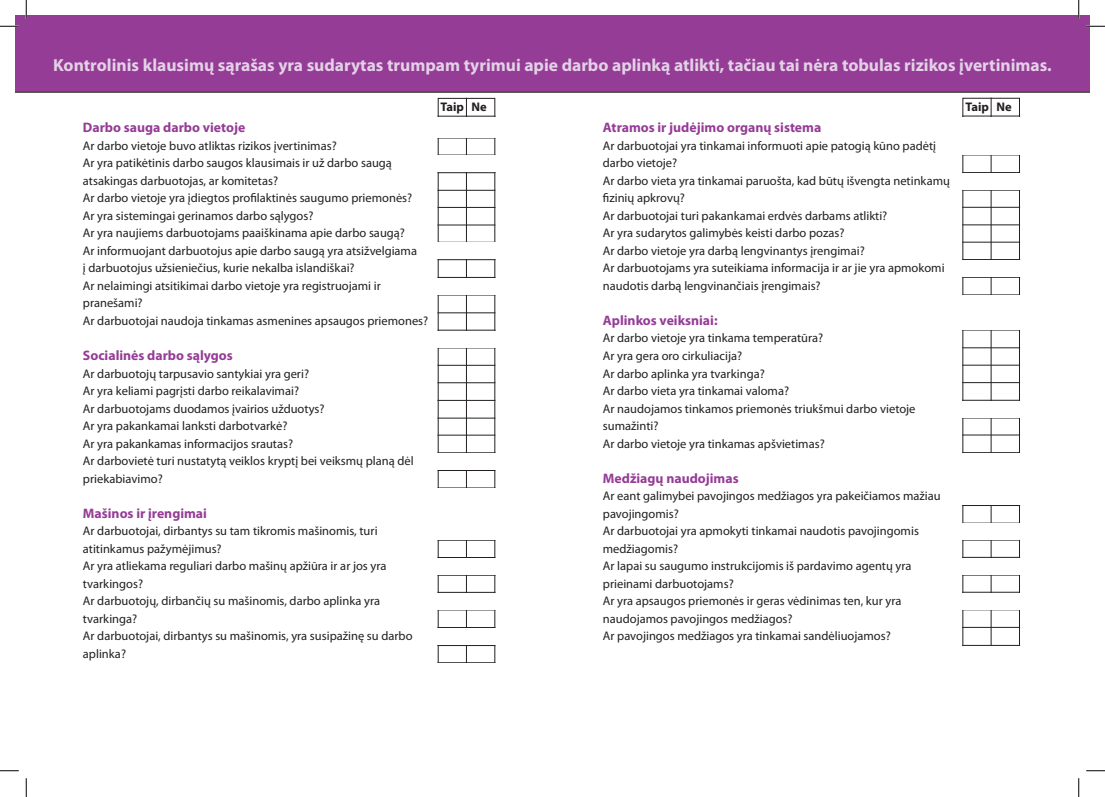
<style>
.page{position:relative;width:1105px;height:797px;background:#fff}
.page>*{position:absolute;margin:0;border:0;box-sizing:border-box;transform-origin:0 0}
.t1{font:700 17.5px "Myriad Pro";color:#e3d1e6}
.t2{font:700 13.75px "Myriad Pro";color:#953c96}
.t3{font:12.5px/17.5px "Myriad Pro";color:#231f20}
.t4{font:700 12.5px "Myriad Pro";color:#231f20}
</style>
<div class="page">
<div style="left:16px;top:16px;width:1073px;height:76px;background:#953c96"></div>
<hr style="left:16px;top:92px;width:1073px;height:1px;background:#231f20">
<hr style="left:438px;top:172px;width:57px;height:1px;background:#231f20">
<hr style="left:438px;top:207px;width:57px;height:1px;background:#231f20">
<hr style="left:437px;top:224px;width:58px;height:1px;background:#231f20">
<hr style="left:437px;top:190px;width:58px;height:1px;background:#231f20">
<hr style="left:437px;top:242px;width:58px;height:1px;background:#231f20">
<hr style="left:438px;top:277px;width:57px;height:1px;background:#231f20">
<hr style="left:437px;top:294px;width:58px;height:1px;background:#231f20">
<hr style="left:438px;top:259px;width:57px;height:1px;background:#231f20">
<hr style="left:437px;top:312px;width:58px;height:1px;background:#231f20">
<hr style="left:438px;top:347px;width:57px;height:1px;background:#231f20">
<hr style="left:437px;top:365px;width:58px;height:1px;background:#231f20">
<hr style="left:437px;top:382px;width:58px;height:1px;background:#231f20">
<hr style="left:437px;top:417px;width:58px;height:1px;background:#231f20">
<hr style="left:437px;top:434px;width:58px;height:1px;background:#231f20">
<hr style="left:437px;top:400px;width:58px;height:1px;background:#231f20">
<hr style="left:437px;top:452px;width:58px;height:1px;background:#231f20">
<hr style="left:437px;top:487px;width:58px;height:1px;background:#231f20">
<hr style="left:437px;top:470px;width:58px;height:1px;background:#231f20">
<hr style="left:438px;top:609px;width:57px;height:1px;background:#231f20">
<hr style="left:437px;top:627px;width:58px;height:1px;background:#231f20">
<hr style="left:437px;top:592px;width:58px;height:1px;background:#231f20">
<hr style="left:437px;top:557px;width:58px;height:1px;background:#231f20">
<hr style="left:438px;top:539px;width:57px;height:1px;background:#231f20">
<hr style="left:437px;top:645px;width:58px;height:1px;background:#231f20">
<hr style="left:437px;top:662px;width:58px;height:1px;background:#231f20">
<hr style="left:437px;top:155px;width:58px;height:1px;background:#231f20">
<hr style="left:466px;top:98px;width:1px;height:617px;background:#231f20">
<hr style="left:437px;top:137px;width:58px;height:1px;background:#231f20">
<div style="left:436px;top:116px;width:60px;height:21px;background:#fff"></div>
<div style="left:437px;top:156px;width:60px;height:16px;background:#fff"></div>
<div style="left:436px;top:243px;width:60px;height:16px;background:#fff"></div>
<div style="left:436px;top:278px;width:60px;height:16px;background:#fff"></div>
<div style="left:437px;top:330px;width:59px;height:17px;background:#fff"></div>
<div style="left:436px;top:558px;width:60px;height:17px;background:#fff"></div>
<div style="left:437px;top:488px;width:60px;height:51px;background:#fff"></div>
<div style="left:437px;top:628px;width:60px;height:17px;background:#fff"></div>
<div style="left:436px;top:663px;width:60px;height:57px;background:#fff"></div>
<div style="left:962px;top:98px;width:58px;height:617px;border:1px solid #231f20"></div>
<hr style="left:962px;top:172px;width:58px;height:1px;background:#231f20">
<hr style="left:962px;top:207px;width:58px;height:1px;background:#231f20">
<hr style="left:962px;top:224px;width:58px;height:1px;background:#231f20">
<hr style="left:962px;top:190px;width:58px;height:1px;background:#231f20">
<hr style="left:962px;top:242px;width:58px;height:1px;background:#231f20">
<hr style="left:962px;top:277px;width:58px;height:1px;background:#231f20">
<hr style="left:962px;top:294px;width:58px;height:1px;background:#231f20">
<hr style="left:962px;top:259px;width:58px;height:1px;background:#231f20">
<hr style="left:962px;top:347px;width:58px;height:1px;background:#231f20">
<hr style="left:962px;top:365px;width:58px;height:1px;background:#231f20">
<hr style="left:962px;top:329px;width:58px;height:1px;background:#231f20">
<hr style="left:962px;top:382px;width:58px;height:1px;background:#231f20">
<hr style="left:962px;top:417px;width:58px;height:1px;background:#231f20">
<hr style="left:962px;top:434px;width:58px;height:1px;background:#231f20">
<hr style="left:962px;top:452px;width:58px;height:1px;background:#231f20">
<hr style="left:962px;top:505px;width:58px;height:1px;background:#231f20">
<hr style="left:962px;top:574px;width:58px;height:1px;background:#231f20">
<hr style="left:962px;top:609px;width:58px;height:1px;background:#231f20">
<hr style="left:962px;top:627px;width:58px;height:1px;background:#231f20">
<hr style="left:962px;top:591px;width:58px;height:1px;background:#231f20">
<hr style="left:962px;top:522px;width:58px;height:1px;background:#231f20">
<hr style="left:962px;top:557px;width:58px;height:1px;background:#231f20">
<hr style="left:962px;top:539px;width:58px;height:1px;background:#231f20">
<hr style="left:962px;top:645px;width:58px;height:1px;background:#231f20">
<hr style="left:962px;top:154px;width:58px;height:1px;background:#231f20">
<hr style="left:991px;top:98px;width:1px;height:617px;background:#231f20">
<div style="left:962px;top:116px;width:59px;height:38px;background:#fff"></div>
<div style="left:961px;top:173px;width:60px;height:16px;background:#fff"></div>
<div style="left:962px;top:260px;width:59px;height:17px;background:#fff"></div>
<div style="left:960px;top:400px;width:60px;height:17px;background:#fff"></div>
<div style="left:961px;top:295px;width:61px;height:34px;background:#fff"></div>
<div style="left:961px;top:453px;width:60px;height:52px;background:#fff"></div>
<div style="left:961px;top:523px;width:60px;height:16px;background:#fff"></div>
<div style="left:962px;top:558px;width:59px;height:16px;background:#fff"></div>
<div style="left:961px;top:646px;width:60px;height:43px;background:#fff"></div>
<div style="left:961px;top:681px;width:60px;height:36px;background:#fff"></div>
<div style="left:436px;top:453px;width:60px;height:17px;background:#fff"></div>
<div style="left:437px;top:593px;width:60px;height:16px;background:#fff"></div>
<div style="left:962px;top:593px;width:59px;height:16px;background:#fff"></div>
<svg style="left:0;top:25px;width:19px;height:2px"></svg>
<svg style="left:1086px;top:25px;width:19px;height:2px"></svg>
<svg style="left:0;top:770px;width:19px;height:1px"></svg>
<svg style="left:1086px;top:770px;width:19px;height:1px"></svg>
<svg style="left:25px;top:0;width:2px;height:19px"></svg>
<svg style="left:25px;top:778px;width:2px;height:19px"></svg>
<svg style="left:1078px;top:0;width:1px;height:19px"></svg>
<svg style="left:1078px;top:778px;width:1px;height:19px"></svg>
<h1 class="t1" style="left:53px;top:54px;width:1000px">Kontrolinis klausimų sąrašas yra sudarytas trumpam tyrimui apie darbo aplinką atlikti, tačiau tai nėra tobulas rizikos įvertinimas.</h1>
<p class="t4" style="left:440px;top:99px;width:48px">Taip Ne</p>
<p class="t4" style="left:965px;top:99px;width:48px">Taip Ne</p>
<p class="t2" style="left:83px;top:119px;width:164px">Darbo sauga darbo vietoje</p>
<p class="t3" style="left:83px;top:137px;width:347px">Ar darbo vietoje buvo atliktas rizikos įvertinimas?<br>Ar yra patikėtinis darbo saugos klausimais ir už darbo saugą atsakingas darbuotojas, ar komitetas?<br>Ar darbo vietoje yra įdiegtos profilaktinės saugumo priemonės?<br>Ar yra sistemingai gerinamos darbo sąlygos?<br>Ar yra naujiems darbuotojams paaiškinama apie darbo saugą?<br>Ar informuojant darbuotojus apie darbo saugą yra atsižvelgiama<br>į darbuotojus užsieniečius, kurie nekalba islandiškai?<br>Ar nelaimingi atsitikimai darbo vietoje yra registruojami ir pranešami?<br>Ar darbuotojai naudoja tinkamas asmenines apsaugos priemones?</p>
<p class="t2" style="left:83px;top:346px;width:151px">Socialinės darbo sąlygos</p>
<p class="t3" style="left:83px;top:364px;width:332px">Ar darbuotojų tarpusavio santykiai yra geri?<br>Ar yra keliami pagrįsti darbo reikalavimai?<br>Ar darbuotojams duodamos įvairios užduotys?<br>Ar yra pakankamai lanksti darbotvarkė?<br>Ar yra pakankamas informacijos srautas?<br>Ar darbovietė turi nustatytą veiklos kryptį bei veiksmų planą dėl priekabiavimo?</p>
<p class="t2" style="left:83px;top:504px;width:126px">Mašinos ir įrengimai</p>
<p class="t3" style="left:83px;top:522px;width:331px">Ar darbuotojai, dirbantys su tam tikromis mašinomis, turi atitinkamus pažymėjimus?<br>Ar yra atliekama reguliari darbo mašinų apžiūra ir ar jos yra tvarkingos?<br>Ar darbuotojų, dirbančių su mašinomis, darbo aplinka yra tvarkinga?<br>Ar darbuotojai, dirbantys su mašinomis, yra susipažinę su darbo aplinka?</p>
<p class="t2" style="left:603px;top:119px;width:220px">Atramos ir judėjimo organų sistema</p>
<p class="t3" style="left:603px;top:137px;width:349px">Ar darbuotojai yra tinkamai informuoti apie patogią kūno padėtį darbo vietoje?<br>Ar darbo vieta yra tinkamai paruošta, kad būtų išvengta netinkamų fizinių apkrovų?<br>Ar darbuotojai turi pakankamai erdvės darbams atlikti?<br>Ar yra sudarytos galimybės keisti darbo pozas?<br>Ar darbo vietoje yra darbą lengvinantys įrengimai?<br>Ar darbuotojams yra suteikiama informacija ir ar jie yra apmokomi naudotis darbą lengvinančiais įrengimais?</p>
<p class="t2" style="left:603px;top:311px;width:116px">Aplinkos veiksniai:</p>
<p class="t3" style="left:603px;top:329px;width:314px">Ar darbo vietoje yra tinkama temperatūra?<br>Ar yra gera oro cirkuliacija?<br>Ar darbo aplinka yra tvarkinga?<br>Ar darbo vieta yra tinkamai valoma?<br>Ar naudojamos tinkamos priemonės triukšmui darbo vietoje sumažinti?<br>Ar darbo vietoje yra tinkamas apšvietimas?</p>
<p class="t2" style="left:603px;top:469px;width:137px">Medžiagų naudojimas</p>
<p class="t3" style="left:603px;top:487px;width:339px">Ar eant galimybei pavojingos medžiagos yra pakeičiamos mažiau pavojingomis?<br>Ar darbuotojai yra apmokyti tinkamai naudotis pavojingomis medžiagomis?<br>Ar lapai su saugumo instrukcijomis iš pardavimo agentų yra prieinami darbuotojams?<br>Ar yra apsaugos priemonės ir geras vėdinimas ten, kur yra naudojamos pavojingos medžiagos?<br>Ar pavojingos medžiagos yra tinkamai sandėliuojamos?</p>
</div>
